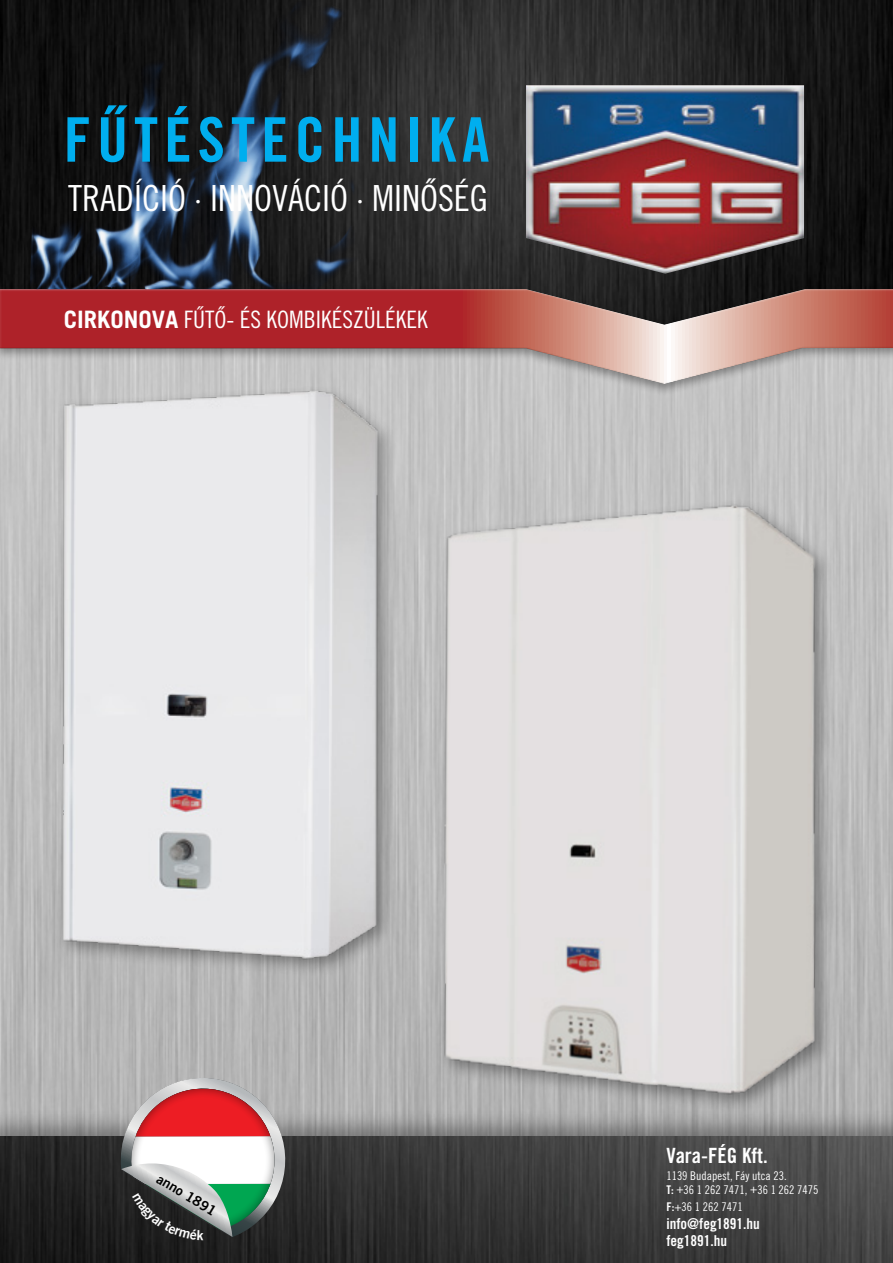
<style>
.page{position:relative;width:893px;height:1263px;background:#fff}
.page>*{position:absolute;margin:0;border:0;box-sizing:border-box;transform-origin:0 0}
.t1{font:61.5px "Trade Gothic Bold Cond Twenty H";color:#00aeef}
.t2{font:36px "Trade Gothic Cond Eighteen H";color:#fff}
.t3{font:24px "Trade Gothic Cond Eighteen H";color:#fff}
.t4{font:21px "Trade Gothic Bold Cond Twenty H";color:#fff}
.t5{font:15px/16.5px "Trade Gothic Bold Cond Twenty H";color:#fff}
.t6{font:13.8px "Trade Gothic Bold Two H";color:#000}
.t7{font:12px/14.4px "Trade Gothic Cond Eighteen H";color:#fff}
.s1{font-family:"Trade Gothic Bold H"}
.s2{font-family:"Trade Gothic Bold Cond Twenty H"}
</style>
<div class="page">
<img style="left:0;top:397px;width:893px;height:712px">
<div style="left:0;top:1109px;width:893px;height:154px;background:#000;opacity:.35"></div>
<img style="left:0;top:1136px;width:893px;height:127px">
<img style="left:0;top:0;width:893px;height:286px">
<div style="left:0;top:0;width:8px;height:196px;background:#0e0e0e"></div>
<hr style="left:0;top:0;width:1px;height:184px;background:#0a0a0a">
<img style="left:526px;top:85px;width:278px;height:189px">
<img style="left:420px;top:0;width:18px;height:286px">
<div style="left:29px;top:2px;width:392px;height:289px;background:#000;opacity:.45"></div>
<div style="left:0;top:286px;width:893px;height:111px;background:#000;opacity:.35"></div>
<div style="left:0;top:289px;width:893px;height:96px;background:#000;opacity:.45"></div>
<div style="left:55px;top:384px;width:341px;height:592px;background:#000;opacity:.35"></div>
<img style="left:55px;top:386px;width:329px;height:577px">
<img style="left:429px;top:499px;width:417px;height:606px">
<svg style="left:118px;top:1068px;width:178px;height:172px"></svg>
<h1 class="t1" style="left:64px;top:102px;width:104px">Fûtéstechnika</h1>
<h2 class="t2" style="left:68px;top:177px;width:167px">TRADÍCIÓ · INNOVÁCI</h2>
<h2 class="t2" style="left:330px;top:177px;width:156px">Ó · MINÔSÉG</h2>
<h3 class="t3" style="left:64px;top:305px;width:365px"><span class="s1">CIRKONOVA</span> FÛTÔ- ÉS KOMBIKÉSZÜLÉKEK</h3>
<p class="t6" style="left:162px;top:1170px;width:68px;rotate:31deg">anno 1891</p>
<h3 class="t4" style="left:666px;top:1143px;width:103px">Vara-FÉG Kft.</h3>
<p class="t7" style="left:666px;top:1168px;width:154px">1139 BUDAPEST, FÁY UTCA 23.<br><span class="s2">T:</span> +36 1 262 7471, +36 1 262 7475</p>
<p class="t7" style="left:666px;top:1199px;width:78px"><span class="s2">F:</span>+36 1 262 7471</p>
<p class="t5" style="left:666px;top:1216px;width:95px">info@feg1891.hu feg1891.hu</p>
</div>
